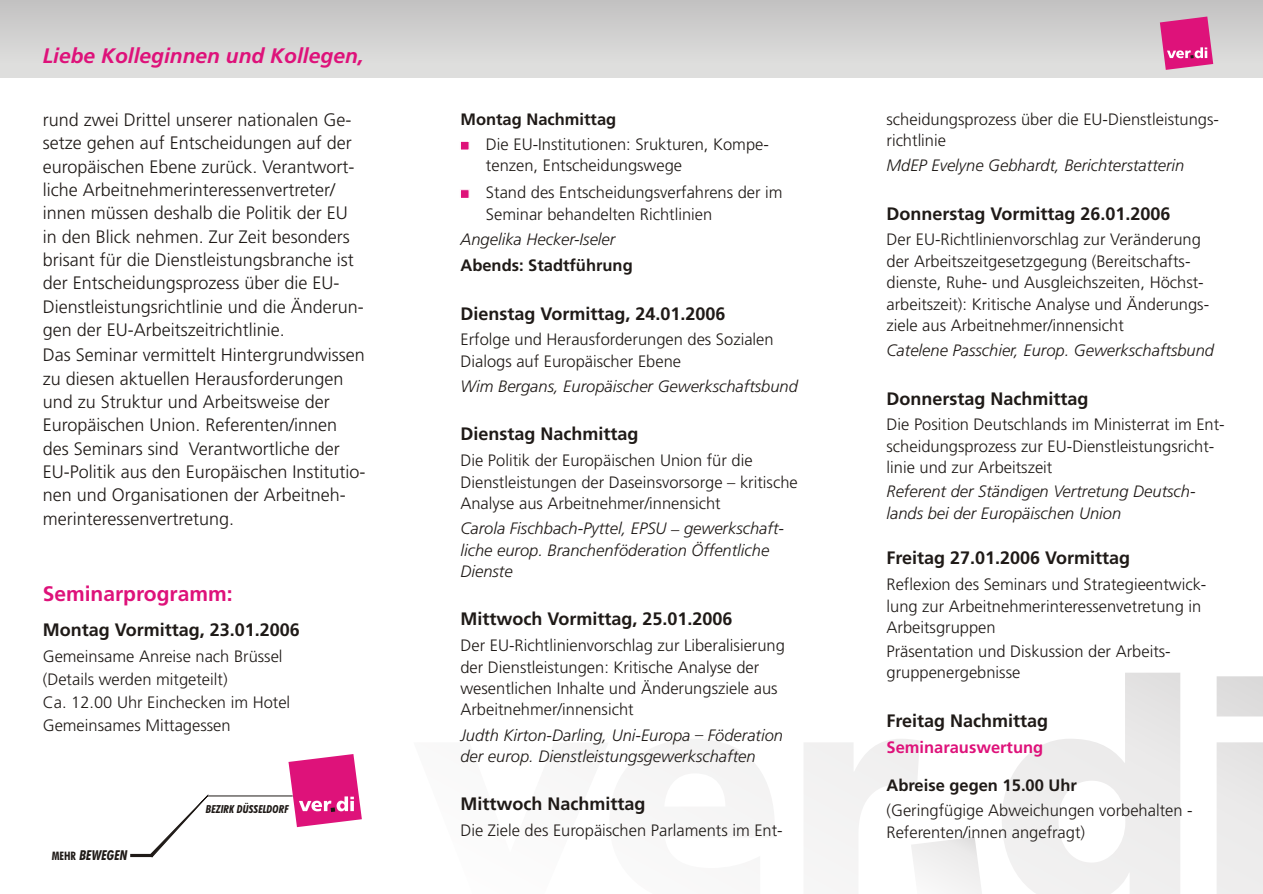
<style>
.page{position:relative;width:1263px;height:894px;background:#fff}
.page>*{position:absolute;margin:0;border:0;box-sizing:border-box;transform-origin:0 0}
.t1{font:italic 700 21px "Frutiger";color:#de127a}
.t2{font:700 21px "Frutiger";color:#de127a}
.t3{font:300 18px/23.4px "Frutiger";color:#1f1a17}
.t4{font:700 18px "Frutiger";color:#1f1a17}
.t5{font:300 16.5px/21.5px "Frutiger";color:#1f1a17}
.t6{font:italic 300 16.5px/21.5px "Frutiger";color:#1f1a17}
.t7{font:700 16.5px "Frutiger";color:#1f1a17}
.t8{font:700 16.5px "Frutiger";color:#de127a}
.t9{font:italic 700 condensed 13.65px "Futura BT";color:#1f1a17}
.t10{font:italic 700 condensed 11.1px "Futura BT";color:#1f1a17}
.s1{font-style:normal;font-size:11.7px}
</style>
<div class="page">
<svg style="left:639px;top:673px;width:624px;height:221px"></svg>
<div style="left:0;top:0;width:1263px;height:77px;background:linear-gradient(to bottom,#c3c2c2,#e2e2e1)"></div>
<svg style="left:1160px;top:17px;width:53px;height:53px;background:#dd4592"></svg>
<hr style="left:207px;top:796px;width:86px;height:1px;background:#1f1a17">
<svg style="left:288px;top:754px;width:74px;height:73px"></svg>
<hr style="left:130px;top:854px;width:22px;height:3px;background:#1f1a17">
<svg style="left:150px;top:795px;width:58px;height:62px"></svg>
<p class="t1" style="left:43px;top:47px;width:322px">Liebe Kolleginnen und Kollegen,</p>
<p class="t3" style="left:43px;top:109px;width:323px">rund zwei Drittel unserer nationalen Ge&shy;setze gehen auf Entscheidungen auf der europäischen Ebene zurück. Verantwort&shy;liche Arbeitnehmerinteressenvertreter/ innen müssen deshalb die Politik der EU in den Blick nehmen. Zur Zeit besonders brisant für die Dienstleistungsbranche ist der Entscheidungsprozess über die EU-Dienstleistungsrichtlinie und die Änderun&shy;gen der EU-Arbeitszeitrichtlinie.</p>
<p class="t3" style="left:43px;top:345px;width:324px">Das Seminar vermittelt Hintergrundwissen zu diesen aktuellen Herausforderungen und zu Struktur und Arbeitsweise der Europäischen Union. Referenten/innen des Seminars sind Verantwortliche der EU-Politik aus den Europäischen Institutio&shy;nen und Organisationen der Arbeitneh&shy;merinteressenvertretung.</p>
<p class="t2" style="left:43px;top:584px;width:191px">Seminarprogramm:</p>
<p class="t4" style="left:43px;top:622px;width:259px">Montag Vormittag, 23.01.2006</p>
<p class="t5" style="left:43px;top:645px;width:249px;line-height:23.2px">Gemeinsame Anreise nach Brüssel (Details werden mitgeteilt)<br>Ca. 12.00 Uhr Einchecken im Hotel<br>Gemeinsames Mittagessen</p>
<p class="t9" style="left:52px;top:849px;width:78px"><span class="s1">MEHR</span> BEWEGEN</p>
<p class="t10" style="left:206px;top:805px;width:84px">BEZIRK DÜSSELDORF</p>
<p class="t7" style="left:460px;top:112px;width:157px">Montag Nachmittag</p>
<p class="t5" style="left:486px;top:135px;width:284px">Die EU-Institutionen: Srukturen, Kompe&shy;tenzen, Entscheidungswege</p>
<p class="t5" style="left:486px;top:183px;width:298px">Stand des Entscheidungsverfahrens der im<br>Seminar behandelten Richtlinien</p>
<p class="t6" style="left:460px;top:230px;width:156px">Angelika Hecker-Iseler</p>
<p class="t7" style="left:460px;top:258px;width:174px">Abends: Stadtführung</p>
<p class="t4" style="left:460px;top:306px;width:267px">Dienstag Vormittag, 24.01.2006</p>
<p class="t5" style="left:460px;top:330px;width:315px">Erfolge und Herausforderungen des Sozialen<br>Dialogs auf Europäischer Ebene</p>
<p class="t6" style="left:460px;top:377px;width:339px">Wim Bergans, Europäischer Gewerkschaftsbund</p>
<p class="t4" style="left:460px;top:426px;width:180px">Dienstag Nachmittag</p>
<p class="t5" style="left:727px;top:454px;width:27px;line-height:15.8px;text-indent:-267px">Die Politik der Europäischen Union für die _</p>
<p class="t5" style="left:460px;top:472px;width:339px">Dienstleistungen der Daseinsvorsorge kritische<br>Analyse aus Arbeitnehmer/innensicht</p>
<p class="t6" style="left:671px;top:513px;width:10px">_</p>
<p class="t6" style="left:460px;top:519px;width:325px">Carola Fischbach-Pyttel, EPSU gewerkschaft&shy;liche europ. Branchenföderation Öffentliche<br>Dienste</p>
<p class="t4" style="left:460px;top:611px;width:274px">Mittwoch Vormittag, 25.01.2006</p>
<p class="t5" style="left:460px;top:636px;width:326px">Der EU-Richtlinienvorschlag zur Liberalisierung der Dienstleistungen: Kritische Analyse der wesentlichen Inhalte und Änderungsziele aus Arbeitnehmer/innensicht</p>
<p class="t6" style="left:695px;top:719px;width:10px">_</p>
<p class="t6" style="left:460px;top:725px;width:324px">Judth Kirton-Darling, Uni-Europa Föderation der europ. Dienstleistungsgewerkschaften</p>
<p class="t4" style="left:460px;top:796px;width:187px">Mittwoch Nachmittag</p>
<p class="t5" style="left:460px;top:821px;width:324px">Die Ziele des Europäischen Parlaments im Ent-</p>
<p class="t5" style="left:887px;top:109px;width:334px">scheidungsprozess über die EU-Dienstleistungs&shy;richtlinie</p>
<p class="t6" style="left:887px;top:156px;width:299px">MdEP Evelyne Gebhardt, Berichterstatterin</p>
<p class="t4" style="left:887px;top:206px;width:286px">Donnerstag Vormittag 26.01.2006</p>
<p class="t5" style="left:887px;top:230px;width:324px">Der EU-Richtlinienvorschlag zur Veränderung der Arbeitszeitgesetzgegung (Bereitschafts&shy;dienste, Ruhe- und Ausgleichszeiten, Höchst&shy;arbeitszeit): Kritische Analyse und Änderungs&shy;ziele aus Arbeitnehmer/innensicht</p>
<p class="t6" style="left:887px;top:341px;width:329px">Catelene Passchier, Europ. Gewerkschaftsbund</p>
<p class="t4" style="left:887px;top:391px;width:204px">Donnerstag Nachmittag</p>
<p class="t5" style="left:887px;top:415px;width:340px">Die Position Deutschlands im Ministerrat im Ent&shy;scheidungsprozess zur EU-Dienstleistungsricht&shy;linie und zur Arbeitszeit</p>
<p class="t6" style="left:887px;top:482px;width:311px">Referent der Ständigen Vertretung Deutsch&shy;lands bei der Europäischen Union</p>
<p class="t4" style="left:887px;top:550px;width:245px">Freitag 27.01.2006 Vormittag</p>
<p class="t5" style="left:887px;top:575px;width:321px">Reflexion des Seminars und Strategieentwick&shy;lung zur Arbeitnehmerinteressenvetretung in<br>Arbeitsgruppen</p>
<p class="t5" style="left:887px;top:642px;width:286px">Präsentation und Diskussion der Arbeits&shy;gruppenergebnisse</p>
<p class="t4" style="left:887px;top:713px;width:163px">Freitag Nachmittag</p>
<p class="t8" style="left:887px;top:740px;width:158px">Seminarauswertung</p>
<p class="t7" style="left:887px;top:778px;width:192px">Abreise gegen 15.00 Uhr</p>
<p class="t5" style="left:887px;top:801px;width:308px">(Geringfügige Abweichungen vorbehalten -<br>Referenten/innen angefragt)</p>
</div>
